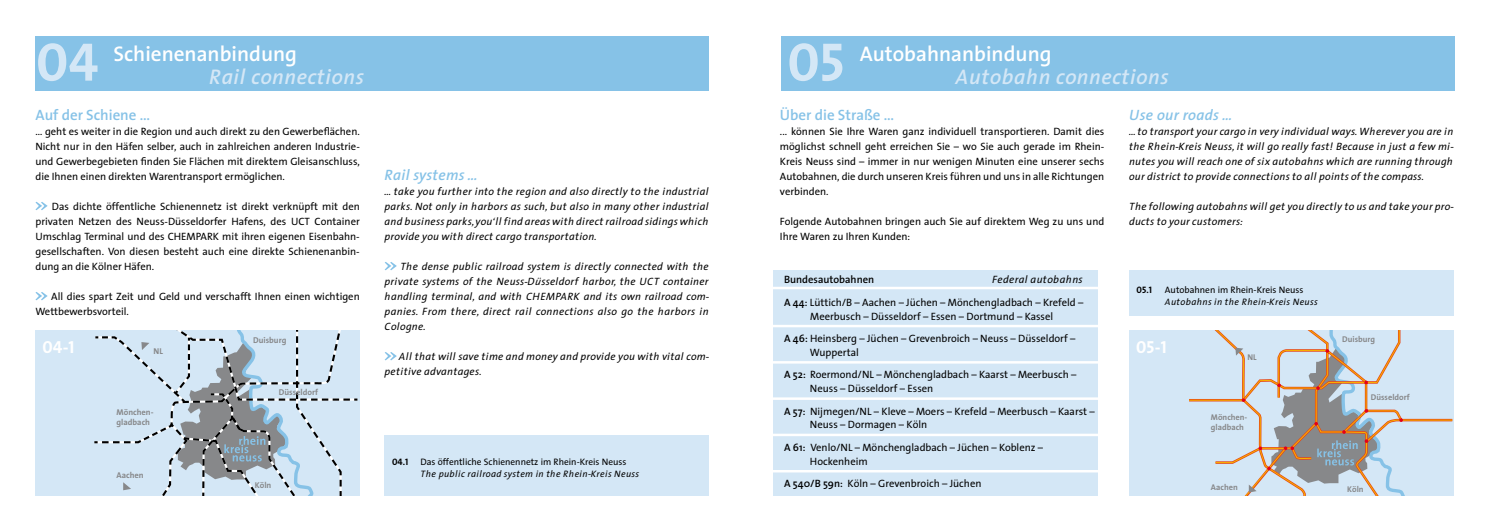
<style>
.page{position:relative;width:1489px;height:525px;background:#fff}
.page>*{position:absolute;margin:0;border:0;box-sizing:border-box;transform-origin:0 0}
.t1{font:54.62px "Thesis Sans Bold Caps";color:#d4e7f6}
.t2{font:600 21.25px "Thesis Sans";color:#fff}
.t3{font:italic 600 21.25px "Thesis Sans";color:#d4e7f6}
.t4{font:17.5px "Thesis Sans Bold Caps";color:#fff}
.t5{font:600 15px "Thesis Sans";color:#86c2e7}
.t6{font:italic 600 15px "Thesis Sans";letter-spacing:-.01em;color:#86c2e7}
.t7{font:10.62px/15px "Thesis Sans";color:#000}
.t8{font:italic 10.62px/15px "Thesis Sans";letter-spacing:-.01em;color:#000;text-align:justify}
.t9{font:600 10.62px "Thesis Sans";color:#000}
.t10{font:italic 9.38px "Thesis Sans";color:#000}
.t11{font:9.38px "Thesis Sans";color:#000}
.t12{font:9.38px "Thesis Sans Bold Caps";color:#000}
.t13{font:700 8.5px/10.1px "Thesis Sans";color:#87888a}
.t14{font:700 8.38px/10px "Thesis Sans";color:#87888a}
.s1{font-style:italic}
.s2{font-weight:600}
</style>
<div class="page">
<div style="left:35px;top:36px;width:674px;height:54px;background:#86c2e7"></div>
<svg style="left:35px;top:202px;width:13px;height:8px"></svg>
<svg style="left:35px;top:292px;width:13px;height:8px"></svg>
<svg style="left:384px;top:262px;width:13px;height:8px"></svg>
<svg style="left:384px;top:352px;width:13px;height:8px"></svg>
<div style="left:780px;top:36px;width:674px;height:54px;background:#86c2e7"></div>
<div style="left:772px;top:270px;width:325px;height:225px;background:#d4e7f6"></div>
<hr style="left:772px;top:286px;width:335px;height:3px;background:#fff">
<hr style="left:772px;top:324px;width:335px;height:3px;background:#fff">
<hr style="left:772px;top:361px;width:335px;height:2px;background:#fff">
<hr style="left:772px;top:397px;width:335px;height:2px;background:#fff">
<hr style="left:772px;top:433px;width:335px;height:3px;background:#fff">
<hr style="left:772px;top:469px;width:335px;height:3px;background:#fff">
<div style="left:384px;top:435px;width:325px;height:60px;background:#d4e7f6"></div>
<div style="left:79px;top:330px;width:281px;height:165px;background:#d4e7f6"></div>
<svg style="left:94px;top:330px;width:264px;height:165px"></svg>
<div style="left:35px;top:330px;width:45px;height:165px;background:#d4e7f6"></div>
<div style="left:1129px;top:270px;width:324px;height:45px;background:#d4e7f6"></div>
<div style="left:1172px;top:330px;width:281px;height:165px;background:#d4e7f6"></div>
<svg style="left:1414px;top:418px;width:38px;height:4px"></svg>
<svg style="left:1189px;top:330px;width:225px;height:165px"></svg>
<div style="left:1129px;top:330px;width:44px;height:165px;background:#d4e7f6"></div>
<h1 class="t1" style="left:36px;top:32px;width:64px">04</h1>
<h2 class="t2" style="left:113px;top:42px;width:185px">Schienenanbindung</h2>
<h2 class="t3" style="left:209px;top:65px;width:156px">Rail connections</h2>
<h1 class="t1" style="left:787px;top:32px;width:59px">05</h1>
<h2 class="t2" style="left:859px;top:42px;width:193px">Autobahnanbindung</h2>
<h2 class="t3" style="left:955px;top:65px;width:215px">Autobahn connections</h2>
<h3 class="t5" style="left:35px;top:107px;width:116px">Auf der Schiene …</h3>
<p class="t7" style="left:35px;top:125px;width:326px;text-align:justify">… geht es weiter in die Region und auch direkt zu den Gewerbeflächen.<br>Nicht nur in den Häfen selber, auch in zahlreichen anderen Industrie&shy;und Gewerbegebieten finden Sie Flächen mit direktem Gleisanschluss, die Ihnen einen direkten Warentransport ermöglichen.</p>
<p class="t7" style="left:35px;top:200px;width:326px;text-align:justify;text-indent:16px">Das dichte öffentliche Schienennetz ist direkt verknüpft mit den privaten Netzen des Neuss-Düsseldorfer Hafens, des UCT Container Umschlag Terminal und des CHEMPARK mit ihren eigenen Eisenbahn&shy;gesellschaften. Von diesen besteht auch eine direkte Schienenanbin&shy;dung an die Kölner Häfen.</p>
<p class="t7" style="left:35px;top:290px;width:326px;text-indent:16px">All dies spart Zeit und Geld und verschafft Ihnen einen wichtigen<br>Wettbewerbsvorteil.</p>
<h3 class="t4" style="left:43px;top:337px;width:33px">04-1</h3>
<p class="t13" style="left:154px;top:347px;width:11px">NL</p>
<p class="t13" style="left:117px;top:407px;width:38px">Mönchen&shy;gladbach</p>
<p class="t13" style="left:117px;top:470px;width:29px">Aachen</p>
<p class="t13" style="left:253px;top:335px;width:35px">Duisburg</p>
<p class="t13" style="left:279px;top:387px;width:41px">Düsseldorf</p>
<p class="t13" style="left:255px;top:480px;width:18px">Köln</p>
<h3 class="t6" style="left:384px;top:167px;width:94px">Rail systems …</h3>
<p class="t8" style="left:384px;top:184px;width:326px">… take you further into the region and also directly to the industrial parks. Not only in harbors as such, but also in many other industrial and business parks, you‘ll find areas with direct railroad sidings which provide you with direct cargo transportation.</p>
<p class="t8" style="left:384px;top:259px;width:326px;text-indent:16px">The dense public railroad system is directly connected with the private systems of the Neuss-Düsseldorf harbor, the UCT container handling terminal, and with CHEMPARK and its own railroad com&shy;panies. From there, direct rail connections also go the harbors in Cologne.</p>
<p class="t8" style="left:384px;top:349px;width:326px;text-indent:14px">All that will save time and money and provide you with vital com&shy;petitive advantages.</p>
<p class="t12" style="left:392px;top:456px;width:18px">04.1</p>
<p class="t11" style="left:420px;top:456px;width:208px">Das öffentliche Schienennetz im Rhein-Kreis Neuss</p>
<p class="t10" style="left:420px;top:468px;width:220px">The public railroad system in the Rhein-Kreis Neuss</p>
<h3 class="t5" style="left:780px;top:107px;width:116px">Über die Straße …</h3>
<p class="t7" style="left:780px;top:125px;width:326px;text-align:justify">... können Sie Ihre Waren ganz individuell transportieren. Damit dies möglichst schnell geht erreichen Sie – wo Sie auch gerade im Rhein-Kreis Neuss sind – immer in nur wenigen Minuten eine unserer sechs Autobahnen, die durch unseren Kreis führen und uns in alle Richtungen verbinden.</p>
<p class="t7" style="left:780px;top:215px;width:326px">Folgende Autobahnen bringen auch Sie auf direktem Weg zu uns und<br>Ihre Waren zu Ihren Kunden:</p>
<p class="t7" style="left:784px;top:269px;width:301px;line-height:22.5px;text-align:right"><span class="s1">Federal autobahns<br></span><span class="s2">A 44:</span> Lüttich/B – Aachen – Jüchen – Mönchengladbach – Krefeld –</p>
<p class="t7" style="left:784px;top:305px;width:293px;line-height:22.5px;text-align:center">Meerbusch – Düsseldorf – Essen – Dortmund – Kassel<br><span class="s2">A 46:</span> Heinsberg – Jüchen – Grevenbroich – Neuss – Düsseldorf –</p>
<p class="t7" style="left:784px;top:341px;width:294px;line-height:22.5px;text-indent:26px">Wuppertal<br><span class="s2">A 52:</span> Roermond/NL – Mönchengladbach – Kaarst – Meerbusch –</p>
<p class="t7" style="left:784px;top:377px;width:312px;line-height:22.5px;text-indent:26px">Neuss – Düsseldorf – Essen<br><span class="s2">A 57:</span> Nijmegen/NL – Kleve – Moers – Krefeld – Meerbusch – Kaarst –</p>
<p class="t7" style="left:784px;top:414px;width:260px;line-height:22.5px;text-indent:26px">Neuss – Dormagen – Köln<br><span class="s2">A 61:</span> Venlo/NL – Mönchengladbach – Jüchen – Koblenz –</p>
<p class="t7" style="left:784px;top:450px;width:199px;line-height:22.5px;text-indent:26px">Hockenheim<br><span class="s2">A 540/B 59n:</span> Köln – Grevenbroich – Jüchen</p>
<p class="t9" style="left:784px;top:273px;width:92px">Bundesautobahnen</p>
<h3 class="t6" style="left:1129px;top:107px;width:104px">Use our roads …</h3>
<p class="t8" style="left:1129px;top:124px;width:326px">… to transport your cargo in very individual ways. Wherever you are in the Rhein-Kreis Neuss, it will go really fast! Because in just a few mi&shy;nutes you will reach one of six autobahns which are running through our district to provide connections to all points of the compass.</p>
<p class="t8" style="left:1129px;top:199px;width:326px">The following autobahns will get you directly to us and take your pro&shy;ducts to your customers:</p>
<p class="t12" style="left:1136px;top:284px;width:17px">05.1</p>
<p class="t11" style="left:1164px;top:284px;width:140px">Autobahnen im Rhein-Kreis Neuss</p>
<p class="t10" style="left:1164px;top:297px;width:154px">Autobahns in the Rhein-Kreis Neuss</p>
<h3 class="t4" style="left:1136px;top:337px;width:32px">05-1</h3>
<p class="t14" style="left:1247px;top:352px;width:11px">NL</p>
<p class="t14" style="left:1210px;top:412px;width:38px">Mönchen&shy;gladbach</p>
<p class="t14" style="left:1342px;top:334px;width:34px">Duisburg</p>
<p class="t14" style="left:1370px;top:392px;width:40px">Düsseldorf</p>
<p class="t14" style="left:1210px;top:482px;width:28px">Aachen</p>
<p class="t14" style="left:1346px;top:484px;width:18px">Köln</p>
</div>
